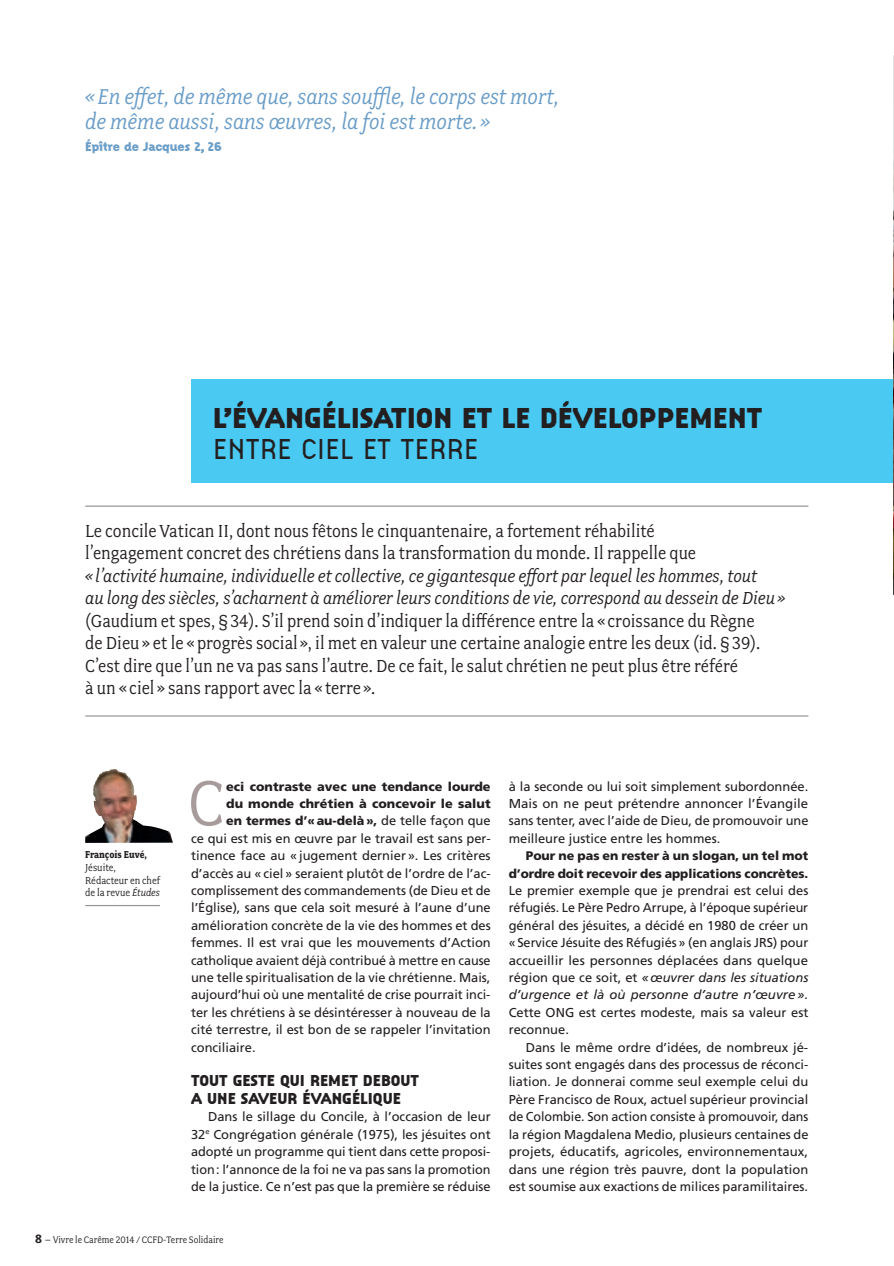
<style>
.page{position:relative;width:894px;height:1266px;background:#fff}
.page>*{position:absolute;margin:0;border:0;box-sizing:border-box;transform-origin:0 0}
.t1{font:71.4px "Fairplex Narrow OT";color:#a89b9b}
.t2{font:800 30px "Citizen CCFD";color:#231f20}
.t3{font:300 30px "Citizen CCFD";color:#231f20}
.t4{font:italic 24px/24.8px "Fairplex Narrow OT";color:#6a9dc8}
.t5{font:19.5px/22.5px "Fairplex Narrow OT";color:#231f20}
.t6{font:italic 19.5px/22.5px "Fairplex Narrow OT";color:#231f20}
.t7{font:800 16.5px/17.4px "Citizen CCFD";color:#231f20}
.t8{font:800 13.2px "Citizen CCFD";color:#6a9dc8}
.t9{font:12.9px/17.4px "Frutiger";color:#231f20;text-align:justify}
.t10{font:900 12.45px/17.4px "Frutiger";color:#231f20;text-align:justify}
.t11{font:11.25px/12.8px "Fairplex Narrow OT";color:#231f20}
.t12{font:700 11.25px "Fairplex Narrow OT";color:#231f20}
.t13{font:10.5px "Fairplex Narrow OT";color:#231f20}
.s1{font-style:italic}
.s2{font-weight:400;font-size:12.9px}
.s3{font-weight:700;font-size:13.5px}
</style>
<div class="page">
<div style="left:191px;top:379px;width:703px;height:104px;background:#4ac9f2"></div>
<img style="left:893px;top:55px;width:1px;height:539px">
<hr style="left:85px;top:505px;width:723px;height:1px;background:#939598">
<hr style="left:85px;top:715px;width:723px;height:1px;background:#939598">
<hr style="left:85px;top:904px;width:75px;height:2px;background:#939598">
<img style="left:85px;top:769px;width:88px;height:73px">
<h3 class="t4" style="left:85px;top:85px;width:475px">« En effet, de même que, sans souffle, le corps est mort, de même aussi, sans œuvres, la foi est morte. »</h3>
<p class="t8" style="left:85px;top:138px;width:138px">ÉPÎTRE DE JACQUES 2, 26</p>
<h2 class="t2" style="left:213px;top:398px;width:551px">L’ÉVANGÉLISATION ET LE DÉVELOPPEMENT</h2>
<h2 class="t3" style="left:213px;top:432px;width:267px">ENTRE CIEL ET TERRE</h2>
<h3 class="t5" style="left:85px;top:519px;width:612px">Le concile Vatican II, dont nous fêtons le cinquantenaire, a fortement réhabilité l’engagement concret des chrétiens dans la transformation du monde. Il rappelle que</h3>
<h3 class="t6" style="left:85px;top:564px;width:701px">« l’activité humaine, individuelle et collective, ce gigantesque effort par lequel les hommes, tout<br>au long des siècles, s’acharnent à améliorer leurs conditions de vie, correspond au dessein de Dieu »</h3>
<p class="t5" style="left:85px;top:609px;width:676px">(Gaudium et spes, § 34). S’il prend soin d’indiquer la différence entre la « croissance du Règne de Dieu » et le « progrès social », il met en valeur une certaine analogie entre les deux (id. § 39).<br>C’est dire que l’un ne va pas sans l’autre. De ce fait, le salut chrétien ne peut plus être référé<br>à un « ciel » sans rapport avec la « terre ».</p>
<p class="t12" style="left:85px;top:848px;width:63px">François Euvé,</p>
<p class="t11" style="left:85px;top:861px;width:77px">Jésuite,<br>Rédacteur en chef de la revue <span class="s1">Études</span></p>
<h1 class="t1" style="left:188px;top:763px;width:38px">C</h1>
<p class="t10" style="left:226px;top:777px;width:266px">eci contraste avec une tendance lourde du monde chrétien à concevoir le salut en termes d’« au-delà », <span class="s2">de telle façon que</span></p>
<p class="t9" style="left:191px;top:829px;width:301px">ce qui est mis en œuvre par le travail est sans per&shy;tinence face au «jugement dernier». Les critères d’accès au « ciel » seraient plutôt de l’ordre de l’ac&shy;complissement des commandements (de Dieu et de l’Église), sans que cela soit mesuré à l’aune d’une amélioration concrète de la vie des hommes et des femmes. Il est vrai que les mouvements d’Action catholique avaient déjà contribué à mettre en cause une telle spiritualisation de la vie chrétienne. Mais, aujourd’hui où une mentalité de crise pourrait inci&shy;ter les chrétiens à se désintéresser à nouveau de la cité terrestre, il est bon de se rappeler l’invitation conciliaire.</p>
<p class="t7" style="left:191px;top:1072px;width:229px">TOUT GESTE QUI REMET DEBOUT<br>A UNE SAVEUR ÉVANGÉLIQUE</p>
<p class="t9" style="left:191px;top:1107px;width:301px;text-indent:17px">Dans le sillage du Concile, à l’occasion de leur 32<sup>e</sup> Congrégation générale (1975), les jésuites ont adopté un programme qui tient dans cette proposi&shy;tion: l’annonce de la foi ne va pas sans la promotion de la justice. Ce n’est pas que la première se réduise</p>
<p class="t13" style="left:35px;top:1233px;width:190px"><span class="s3">8</span> – Vivre le Carême 2014 / CCFD-Terre Solidaire</p>
<p class="t9" style="left:509px;top:777px;width:301px">à la seconde ou lui soit simplement subordonnée.<br>Mais on ne peut prétendre annoncer l’Évangile sans tenter, avec l’aide de Dieu, de promouvoir une meilleure justice entre les hommes.</p>
<p class="t10" style="left:509px;top:846px;width:301px;text-align:right">Pour ne pas en rester à un slogan, un tel mot d’ordre doit recevoir des applications concrètes.</p>
<p class="t9" style="left:509px;top:881px;width:301px">Le premier exemple que je prendrai est celui des réfugiés. Le Père Pedro Arrupe, à l’époque supérieur général des jésuites, a décidé en 1980 de créer un « Service Jésuite des Réfugiés» (en anglais JRS) pour accueillir les personnes déplacées dans quelque région que ce soit, et <span class="s1">« œuvrer dans les situations d’urgence et là où personne d’autre n’œuvre ».</span></p>
<p class="t9" style="left:509px;top:1003px;width:301px">Cette ONG est certes modeste, mais sa valeur est reconnue.</p>
<p class="t9" style="left:509px;top:1038px;width:301px;text-indent:17px">Dans le même ordre d’idées, de nombreux jé&shy;suites sont engagés dans des processus de réconci&shy;liation. Je donnerai comme seul exemple celui du Père Francisco de Roux, actuel supérieur provincial de Colombie. Son action consiste à promouvoir, dans la région Magdalena Medio, plusieurs centaines de projets, éducatifs, agricoles, environnementaux, dans une région très pauvre, dont la population est soumise aux exactions de milices paramilitaires.</p>
</div>
